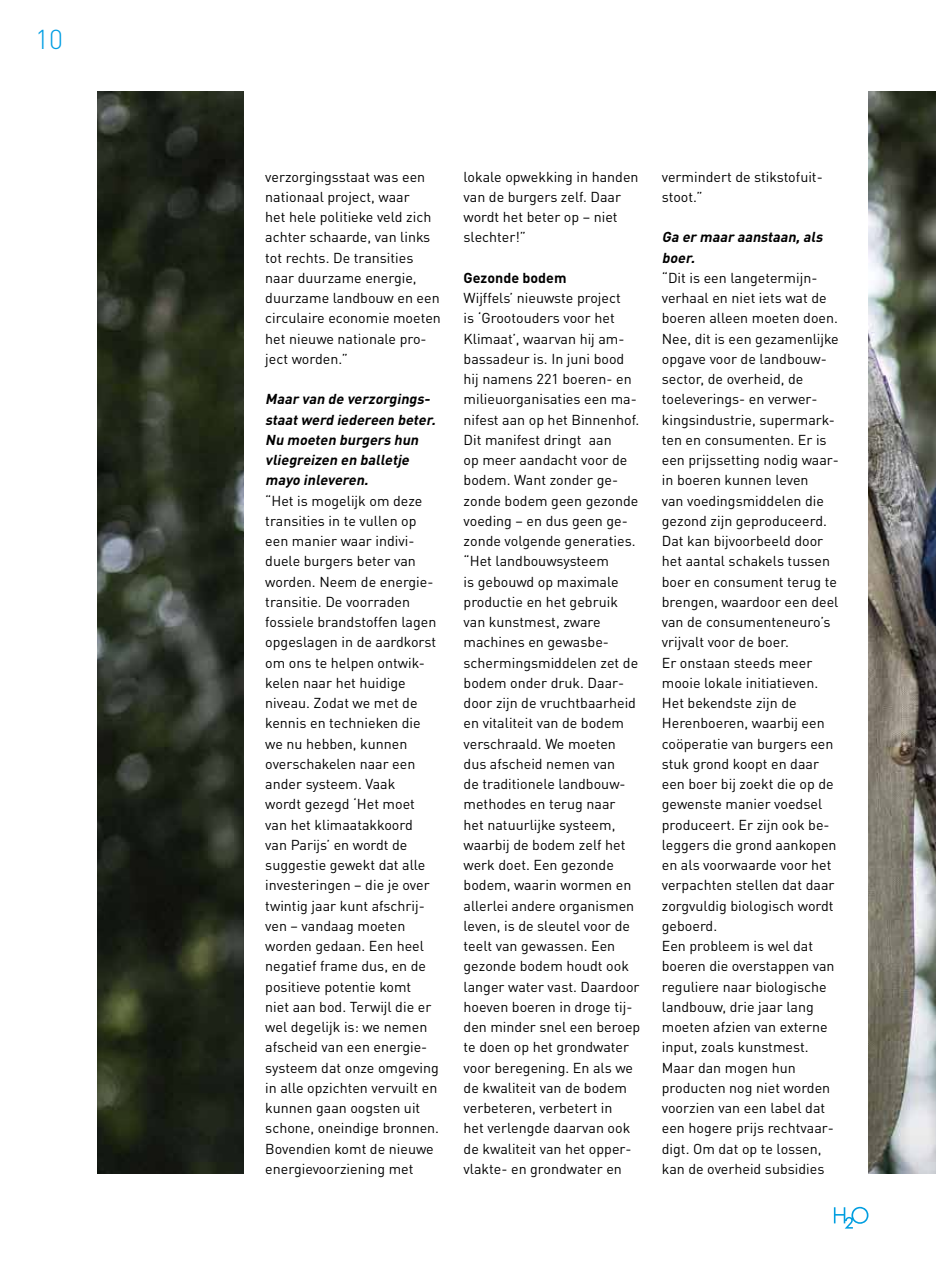
<style>
.page{position:relative;width:936px;height:1263px;background:#fff}
.page>*{position:absolute;margin:0;border:0;box-sizing:border-box;transform-origin:0 0}
.t1{font:300 27px "DIN Pro";color:#009ee3}
.t2{font:14.25px/20.2px "DIN Pro";color:#000}
.t3{font:italic 700 14.25px/20.2px "DIN Pro";color:#000}
.t4{font:700 14.25px "DIN Pro";color:#000}
</style>
<div class="page">
<img style="left:868px;top:92px;width:67px;height:1082px">
<img style="left:98px;top:92px;width:146px;height:1082px">
<svg style="left:833px;top:1207px;width:35px;height:21px"></svg>
<h1 class="t1" style="left:35px;top:18px;width:29px">10</h1>
<p class="t2" style="left:265px;top:165px;width:177px">verzorgingsstaat was een nationaal project, waar<br>het hele politieke veld zich achter schaarde, van links tot rechts. De transities naar duurzame energie, duurzame landbouw en een circulaire economie moeten het nieuwe nationale pro&shy;ject worden.”</p>
<p class="t3" style="left:265px;top:387px;width:175px">Maarvan de verzorgings&shy;staatwerd iedereen beter.<br>Nu moeten burgers hun vliegreizen en balletje mayo inleveren.</p>
<p class="t2" style="left:265px;top:489px;width:175px">“Het is mogelijk om deze transities in te vullen op een manier waar indivi&shy;duele burgers beter van worden. Neem de energie&shy;transitie. De voorraden fossiele brandstoffen lagen opgeslagen in de aardkorst om ons te helpen ontwik&shy;kelen naar het huidige niveau. Zodat we met de kennis en technieken die we nu hebben, kunnen overschakelen naar een ander systeem. Vaak<br>wordt gezegd ‘Het moet van het klimaatakkoord<br>van Parijs’ en wordt de suggestie gewekt dat alle investeringen – die je over twintig jaar kunt afschrij&shy;ven – vandaag moeten worden gedaan. Een heel negatief frame dus, en de positieve potentie komt<br>niet aan bod. Terwijl die er wel degelijk is: we nemen afscheid van een energie&shy;systeem dat onze omgeving in alle opzichten vervuilt en kunnen gaan oogsten uit schone, oneindige bronnen.<br>Bovendien komt de nieuwe energievoorziening met</p>
<p class="t2" style="left:463px;top:165px;width:176px">lokale opwekking in handen van de burgers zelf. Daar wordt het beter op – niet slechter!”</p>
<p class="t4" style="left:463px;top:266px;width:104px">Gezonde bodem</p>
<p class="t2" style="left:463px;top:286px;width:178px">Wijffels’ nieuwste project<br>is ‘Grootouders voor het<br>Klimaat’, waarvan hij am&shy;bassadeur is. In juni bood hij namens 221 boeren- en milieuorganisaties een ma&shy;nifest aan op het Binnenhof.<br>Dit manifest dringt aan<br>op meer aandacht voor de bodem. Want zonder ge&shy;zonde bodem geen gezonde voeding – en dus geen ge&shy;zonde volgende generaties. “Het landbouwsysteem<br>is gebouwd op maximale productie en het gebruik van kunstmest, zware machines en gewasbe&shy;schermingsmiddelen zet de bodem onder druk. Daar&shy;door zijn de vruchtbaarheid en vitaliteit van de bodem verschraald. We moeten dus afscheid nemen van<br>de traditionele landbouw&shy;methodes en terug naar<br>het natuurlijke systeem, waarbij de bodem zelf het werk doet. Een gezonde bodem, waarin wormen en allerlei andere organismen leven, is de sleutel voor de teelt van gewassen. Een gezonde bodem houdt ook langer water vast. Daardoor hoeven boeren in droge tij&shy;den minder snel een beroep te doen op het grondwater voor beregening. En als we de kwaliteit van de bodem verbeteren, verbetert in<br>het verlengde daarvan ook de kwaliteit van het opper&shy;vlakte- en grondwater en</p>
<p class="t2" style="left:661px;top:165px;width:162px">vermindert de stikstofuit&shy;stoot.”</p>
<p class="t3" style="left:661px;top:225px;width:166px">Ga ermaaraanstaan,als boer.</p>
<p class="t2" style="left:661px;top:266px;width:178px">“Dit is een langetermijn&shy;verhaal en niet iets wat de boeren alleen moeten doen.<br>Nee, dit is een gezamenlijke opgave voor de landbouw&shy;sector, de overheid, de toeleverings- en verwer&shy;kingsindustrie, supermark&shy;ten en consumenten. Er is een prijssetting nodig waar&shy;in boeren kunnen leven<br>van voedingsmiddelen die gezond zijn geproduceerd.<br>Dat kan bijvoorbeeld door het aantal schakels tussen boer en consument terug te brengen, waardoor een deel van de consumenteneuro’s vrijvalt voor de boer.<br>Er onstaan steeds meer mooie lokale initiatieven.<br>Het bekendste zijn de<br>Herenboeren, waarbij een coöperatie van burgers een stuk grond koopt en daar een boer bij zoekt die op de gewenste manier voedsel produceert. Er zijn ook be&shy;leggers die grond aankopen en als voorwaarde voor het verpachten stellen dat daar zorgvuldig biologisch wordt geboerd.<br>Een probleem is wel dat boeren die overstappen van reguliere naar biologische landbouw, drie jaar lang moeten afzien van externe input, zoals kunstmest.<br>Maar dan mogen hun producten nog niet worden voorzien van een label dat een hogere prijs rechtvaar&shy;digt. Om dat op te lossen, kan de overheid subsidies</p>
</div>
